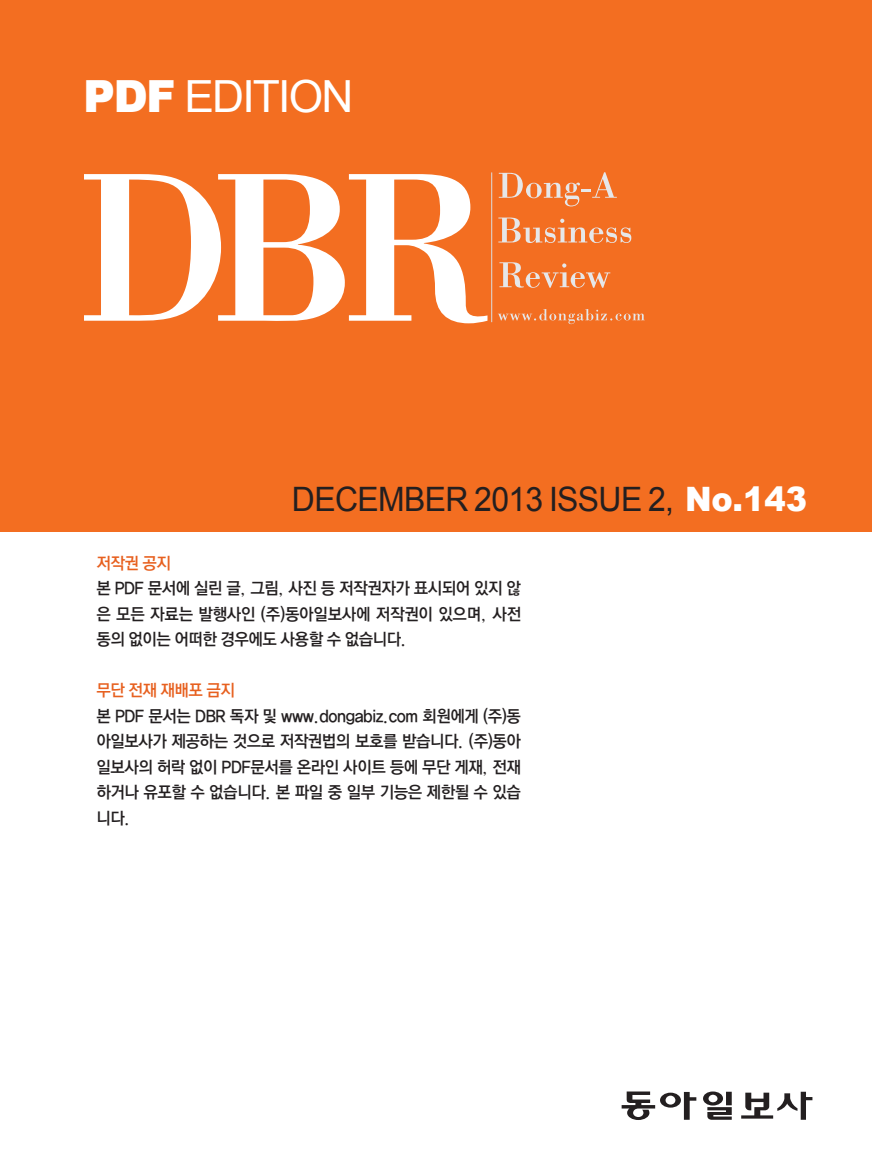
<style>
.page{position:relative;width:872px;height:1170px;background:#fff}
.page>*{position:absolute;margin:0;border:0;box-sizing:border-box;transform-origin:0 0}
.t1{font:44.25px "Arial";letter-spacing:-.04em;color:#fff}
.t2{font:33.6px "Arial";letter-spacing:-.02em;color:#231f20;scale:.95 1}
.t3{font:16.5px/25.5px "Dong A3 G";letter-spacing:-.03em;color:#231f20;text-align:justify}
.t4{font:16.5px "Dong A3 G";letter-spacing:-.03em;color:#e7601f}
.s1{font-weight:900}
.s2{font-weight:900;color:#fff}
</style>
<div class="page">
<div style="left:0;top:0;width:872px;height:531px;background:#f36e21"></div>
<svg style="left:621px;top:1091px;width:191px;height:28px"></svg>
<svg style="left:499px;top:172px;width:118px;height:34px"></svg>
<svg style="left:498px;top:217px;width:133px;height:26px"></svg>
<svg style="left:499px;top:262px;width:111px;height:26px"></svg>
<svg style="left:498px;top:309px;width:146px;height:15px"></svg>
<svg style="left:84px;top:174px;width:403px;height:149px"></svg>
<hr style="left:491px;top:172px;width:1px;height:150px;background:#dcdddf">
<h1 class="t1" style="left:83px;top:68px;width:272px"><span class="s1">PDF</span> EDITION</h1>
<h2 class="t2" style="left:292px;top:477px;width:543px">DECEMBER 2013 ISSUE 2, <span class="s2">No.143</span></h2>
<p class="t4" style="left:96px;top:552px;width:76px">저작권 공지</p>
<p class="t3" style="left:96px;top:575px;width:426px">본 PDF 문서에 실린 글, 그림, 사진 등 저작권자가 표시되어 있지 않 은 모든 자료는 발행사인 (주)동아일보사에 저작권이 있으며, 사전 동의 없이는 어떠한 경우에도 사용할 수 없습니다.</p>
<p class="t4" style="left:96px;top:680px;width:140px">무단 전재 재배포 금지</p>
<p class="t3" style="left:96px;top:702px;width:426px">본 PDF 문서는 DBR 독자 및 www.dongabiz.com 회원에게 (주)동 아일보사가 제공하는 것으로 저작권법의 보호를 받습니다. (주)동아 일보사의 허락 없이 PDF문서를 온라인 사이트 등에 무단 게재, 전재 하거나 유포할 수 없습니다. 본 파일 중 일부 기능은 제한될 수 있습 니다.</p>
</div>
